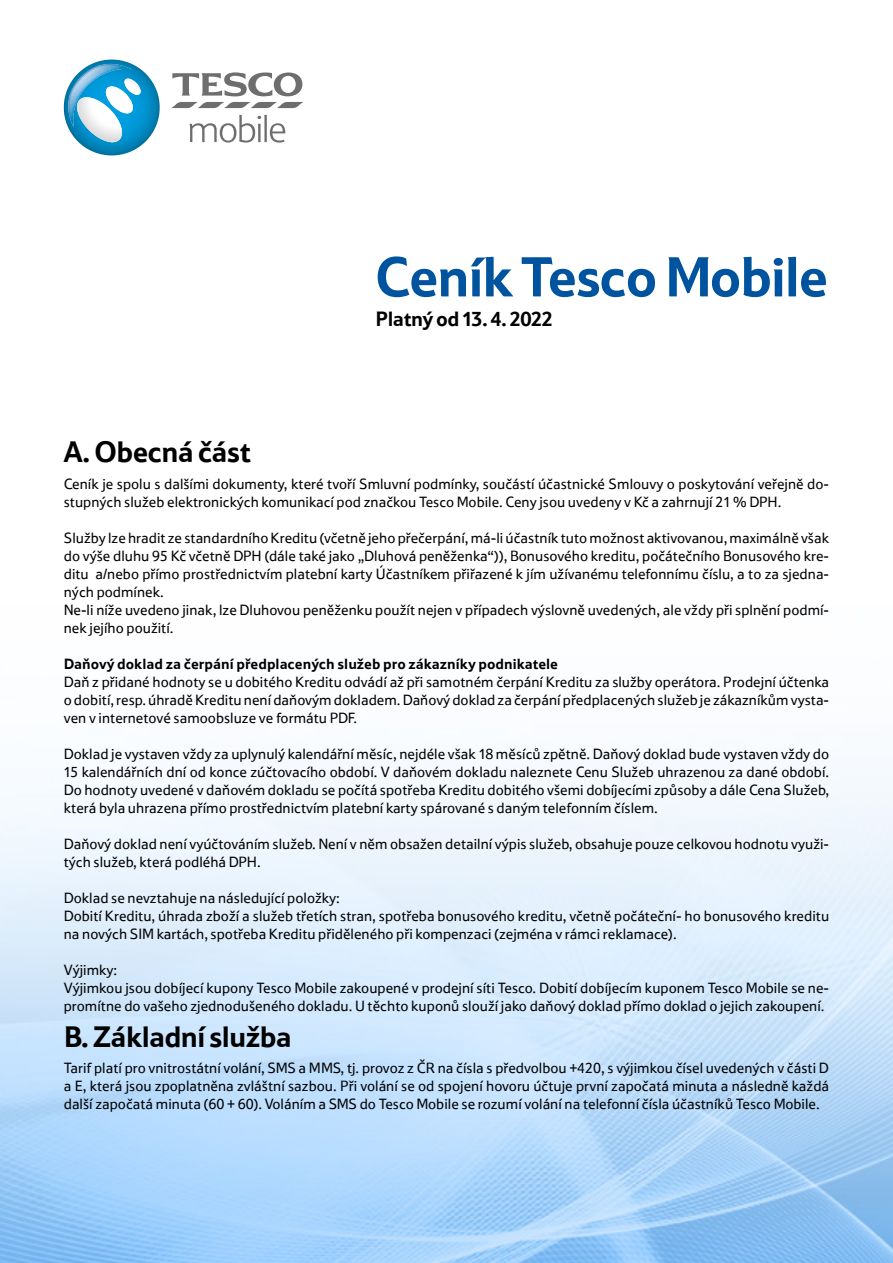
<style>
.page{position:relative;width:893px;height:1263px;background:#fff}
.page>*{position:absolute;margin:0;border:0;box-sizing:border-box;transform-origin:0 0}
.t1{font:700 57px "Tesco OT";letter-spacing:-.025em;color:#00539f}
.t2{font:700 30px "Tesco OT";letter-spacing:-.025em;color:#000}
.t3{font:700 21px "Tesco OT";letter-spacing:-.025em;color:#000}
.t4{font:15px/18px "Tesco OT";color:#000}
.t5{font:700 15px "Tesco OT";color:#000}
</style>
<div class="page">
<img style="left:0;top:774px;width:893px;height:489px">
<svg style="left:171px;top:72px;width:132px;height:36px"></svg>
<svg style="left:189px;top:115px;width:96px;height:28px"></svg>
<img style="left:63px;top:60px;width:97px;height:95px">
<img style="left:66px;top:64px;width:66px;height:63px">
<svg style="left:74px;top:77px;width:68px;height:68px"></svg>
<img style="left:123px;top:79px;width:18px;height:17px">
<h1 class="t1" style="left:375px;top:240px;width:455px">Ceník Tesco Mobile</h1>
<h3 class="t3" style="left:375px;top:306px;width:179px">Platný od 13. 4. 2022</h3>
<h2 class="t2" style="left:64px;top:432px;width:189px">A. Obecná část</h2>
<p class="t4" style="left:64px;top:474px;width:767px">Ceník je spolu s dalšími dokumenty, které tvoří Smluvní podmínky, součástí účastnické Smlouvy o poskytování veřejně do&shy;stupných služeb elektronických komunikací pod značkou Tesco Mobile. Ceny jsou uvedeny v Kč a zahrnují 21 % DPH.</p>
<p class="t4" style="left:64px;top:528px;width:767px">Služby lze hradit ze standardního Kreditu (včetně jeho přečerpání, má-li účastník tuto možnost aktivovanou, maximálně však do výše dluhu 95 Kč včetně DPH (dále také jako „Dluhová peněženka“)), Bonusového kreditu, počátečního Bonusového kre&shy;ditu a/nebo přímo prostřednictvím platební karty Účastníkem přiřazené k jím užívanému telefonnímu číslu, a to za sjedna&shy;ných podmínek.<br>Ne-li níže uvedeno jinak, lze Dluhovou peněženku použít nejen v případech výslovně uvedených, ale vždy při splnění podmí&shy;nek jejího použití.</p>
<p class="t5" style="left:64px;top:654px;width:496px">Daňový doklad za čerpání předplacených služeb pro zákazníky podnikatele</p>
<p class="t4" style="left:64px;top:672px;width:767px;text-align:justify">Daň z přidané hodnoty se u dobitého Kreditu odvádí až při samotném čerpání Kreditu za služby operátora. Prodejní účtenka o dobití, resp. úhradě Kreditu není daňovým dokladem. Daňový doklad za čerpání předplacených služeb je zákazníkům vysta&shy;ven v internetové samoobsluze ve formátu PDF.</p>
<p class="t4" style="left:64px;top:744px;width:767px;text-align:justify">Doklad je vystaven vždy za uplynulý kalendářní měsíc, nejdéle však 18 měsíců zpětně. Daňový doklad bude vystaven vždy do 15 kalendářních dní od konce zúčtovacího období. V daňovém dokladu naleznete Cenu Služeb uhrazenou za dané období.<br>Do hodnoty uvedené v daňovém dokladu se počítá spotřeba Kreditu dobitého všemi dobíjecími způsoby a dále Cena Služeb, která byla uhrazena přímo prostřednictvím platební karty spárované s daným telefonním číslem.</p>
<p class="t4" style="left:64px;top:834px;width:767px">Daňový doklad není vyúčtováním služeb. Není v něm obsažen detailní výpis služeb, obsahuje pouze celkovou hodnotu využi&shy;tých služeb, která podléhá DPH.</p>
<p class="t4" style="left:64px;top:888px;width:767px">Doklad se nevztahuje na následující položky:<br>Dobití Kreditu, úhrada zboží a služeb třetích stran, spotřeba bonusového kreditu, včetně počáteční- ho bonusového kreditu na nových SIM kartách, spotřeba Kreditu přiděleného při kompenzaci (zejména v rámci reklamace).</p>
<p class="t4" style="left:64px;top:960px;width:767px">Výjimky:<br>Výjimkou jsou dobíjecí kupony Tesco Mobile zakoupené v prodejní síti Tesco. Dobití dobíjecím kuponem Tesco Mobile se ne&shy;promítne do vašeho zjednodušeného dokladu. U těchto kuponů slouží jako daňový doklad přímo doklad o jejich zakoupení.</p>
<h2 class="t2" style="left:64px;top:1017px;width:230px">B. Základní služba</h2>
<p class="t4" style="left:64px;top:1059px;width:767px;text-align:justify">Tarif platí pro vnitrostátní volání, SMS a MMS, tj. provoz z ČR na čísla s předvolbou +420, s výjimkou čísel uvedených v části D a E, která jsou zpoplatněna zvláštní sazbou. Při volání se od spojení hovoru účtuje první započatá minuta a následně každá další započatá minuta (60 + 60). Voláním a SMS do Tesco Mobile se rozumí volání na telefonní čísla účastníků Tesco Mobile.</p>
</div>
